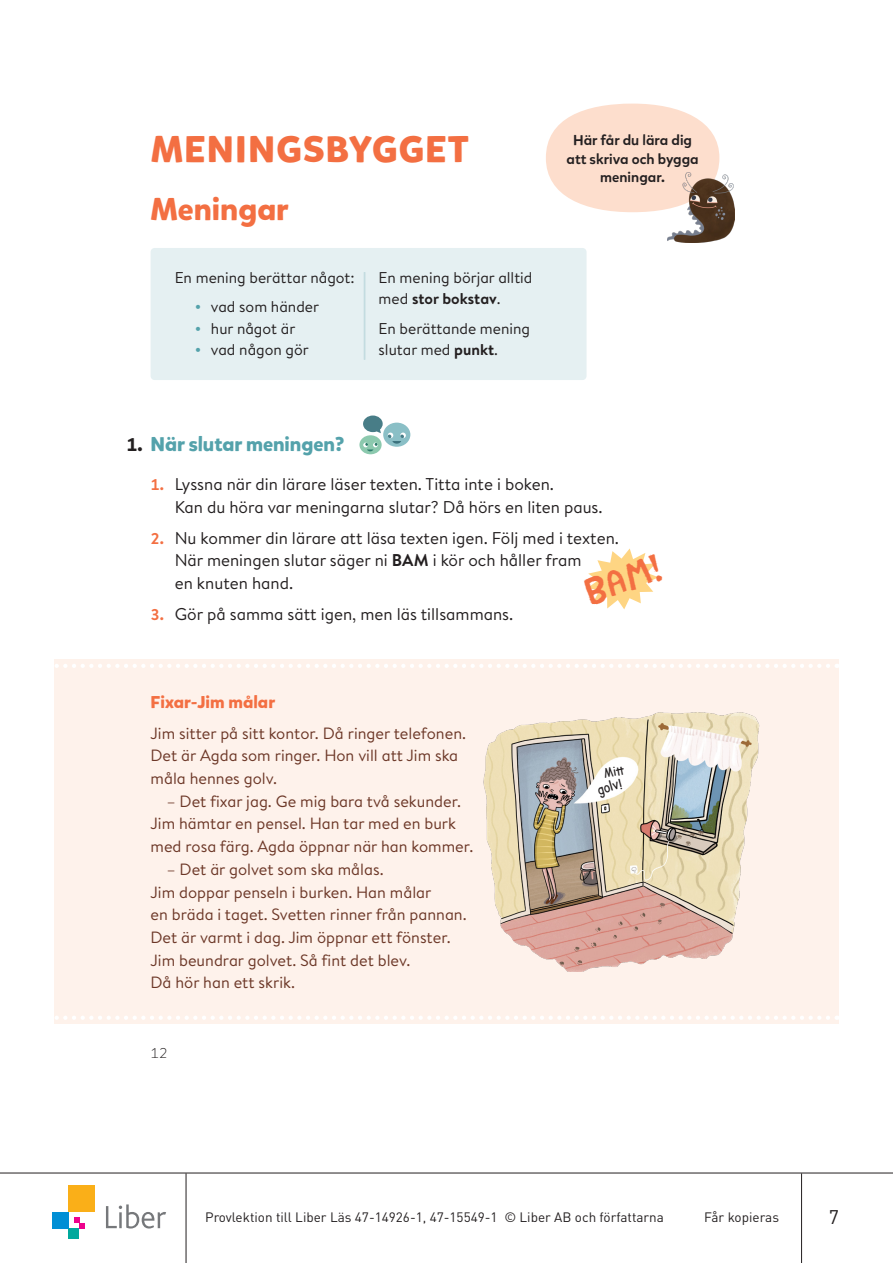
<style>
.page{position:relative;width:893px;height:1263px;background:#fff}
.page>*{position:absolute;margin:0;border:0;box-sizing:border-box;transform-origin:0 0}
.t1{font:700 36.9px "Mikado";letter-spacing:.03em;color:#f36f42}
.t2{font:36.9px "Canvas Text Sans";color:#f36f42}
.t3{font:700 31.2px "Mikado";color:#f36f42}
.t4{font:700 19.8px "Mikado";color:#54a2ab}
.t5{font:19.5px "DIN Pro";color:#231f20}
.t6{font:17.1px/22.6px "Brandon Text";color:#231f20}
.t7{font:700 17.1px "Mikado";letter-spacing:.005em;color:#f36f42}
.t8{font:16.35px/22.6px "Brandon Text";color:#6c3727}
.t9{font:15.6px/21.3px "Brandon Text";color:#231f20}
.t10{font:500 14.25px/18.5px "Mikado";letter-spacing:.005em;color:#231f20;text-align:center}
.t11{font:300 14.25px "Brandon Text";color:#231f20}
.t12{font:13.5px "DIN Pro";color:#231f20}
.t13{font:13.5px "Jolly Good Sans Condensed";color:#231f20}
.t14{font:12.45px "Jolly Good Sans Condensed";color:#231f20}
.s1{font-family:"Rustica";font-weight:500;font-size:17.1px;color:#54a2ab}
.s2{font-weight:700}
.s3{font-family:"Brandon Text";font-weight:900;font-size:18.45px;color:#231f20}
.s4{font-weight:700;font-size:15.6px;color:#f36f42}
</style>
<div class="page">
<div style="left:68px;top:1228px;width:11px;height:11px;background:#00a99d"></div>
<div style="left:52px;top:1212px;width:16px;height:16px;background:#008fd5"></div>
<div style="left:68px;top:1185px;width:27px;height:27px;background:#faaf18"></div>
<svg style="left:74px;top:1217px;width:11px;height:11px"></svg>
<svg style="left:106px;top:1204px;width:60px;height:24px"></svg>
<hr style="left:0;top:1172px;width:893px;height:1px;background:#231f20">
<hr style="left:801px;top:1173px;width:1px;height:90px;background:#231f20">
<hr style="left:186px;top:1173px;width:1px;height:90px;background:#231f20">
<div style="left:54px;top:660px;width:785px;height:364px;background:#fef2eb"></div>
<svg style="left:55px;top:664px;width:773px;height:4px"></svg>
<svg style="left:55px;top:1016px;width:773px;height:4px"></svg>
<div style="left:546px;top:104px;width:173px;height:108px;background:#fddecd;border-radius:50%"></div>
<img style="left:667px;top:173px;width:67px;height:70px">
<div style="left:151px;top:248px;width:436px;height:132px;background:#e5f0f2;border-radius:4px"></div>
<hr style="left:364px;top:272px;width:1px;height:88px;background:#c3dce0">
<svg style="left:359px;top:415px;width:51px;height:39px"></svg>
<svg style="left:587px;top:548px;width:72px;height:61px"></svg>
<img style="left:483px;top:712px;width:277px;height:259px">
<p class="t1" style="left:151px;top:126px;width:320px">MENINGSBYGGET</p>
<p class="t3" style="left:151px;top:189px;width:140px">Meningar</p>
<p class="t9" style="left:175px;top:266px;width:181px">En mening berättar något:</p>
<p class="t9" style="left:195px;top:296px;width:126px"><span class="s1">•</span> vad som händer</p>
<p class="t9" style="left:195px;top:317px;width:102px"><span class="s1">•</span> hur något är</p>
<p class="t9" style="left:195px;top:338px;width:116px"><span class="s1">•</span> vad någon gör</p>
<p class="t9" style="left:379px;top:266px;width:155px">En mening börjar alltid med <span class="s2">stor bokstav</span>.</p>
<p class="t9" style="left:379px;top:317px;width:153px">En berättande mening slutar med <span class="s2">punkt</span>.</p>
<p class="t10" style="left:566px;top:131px;width:134px">Här får du lära dig att skriva och bygga meningar.</p>
<p class="t4" style="left:126px;top:432px;width:219px"><span class="s3">1.</span> När slutar meningen?</p>
<p class="t6" style="left:175px;top:472px;width:429px;text-indent:-24px"><span class="s4">1.</span> Lyssna när din lärare läser texten. Titta inte i boken.<br>Kan du höra var meningarna slutar? Då hörs en liten paus.</p>
<p class="t6" style="left:175px;top:526px;width:446px;text-indent:-24px"><span class="s4">2.</span> Nu kommer din lärare att läsa texten igen. Följ med i texten.<br>När meningen slutar säger ni <span class="s2">BAM</span> i kör och håller fram<br>en knuten hand.</p>
<p class="t6" style="left:151px;top:602px;width:364px"><span class="s4">3.</span> Gör på samma sätt igen, men läs tillsammans.</p>
<p class="t2" style="left:578px;top:573px;width:82px;rotate:-20deg">BAM!</p>
<p class="t7" style="left:151px;top:691px;width:126px">Fixar-Jim målar</p>
<p class="t8" style="left:151px;top:721px;width:317px">Jim sitter på sitt kontor. Då ringer telefonen.<br>Det är Agda som ringer. Hon vill att Jim ska måla hennes golv.</p>
<p class="t8" style="left:151px;top:789px;width:324px;text-indent:16px">– Det fixar jag. Ge mig bara två sekunder.<br>Jim hämtar en pensel. Han tar med en burk med rosa färg. Agda öppnar när han kommer.</p>
<p class="t8" style="left:151px;top:857px;width:318px;text-indent:16px">– Det är golvet som ska målas.<br>Jim doppar penseln i burken. Han målar<br>en bräda i taget. Svetten rinner från pannan.<br>Det är varmt i dag. Jim öppnar ett fönster.<br>Jim beundrar golvet. Så fint det blev.<br>Då hör han ett skrik.</p>
<p class="t11" style="left:151px;top:1043px;width:19px">12</p>
<p class="t14" style="left:603px;top:766px;width:20px;rotate:-10deg">Mitt</p>
<p class="t13" style="left:596px;top:783px;width:26px;rotate:-16deg">golv!</p>
<p class="t12" style="left:205px;top:1208px;width:460px">Provlektion till Liber Läs 47-14926-1, 47-15549-1 © Liber AB och författarna</p>
<p class="t12" style="left:704px;top:1208px;width:76px">Får kopieras</p>
<p class="t5" style="left:829px;top:1203px;width:12px">7</p>
</div>
